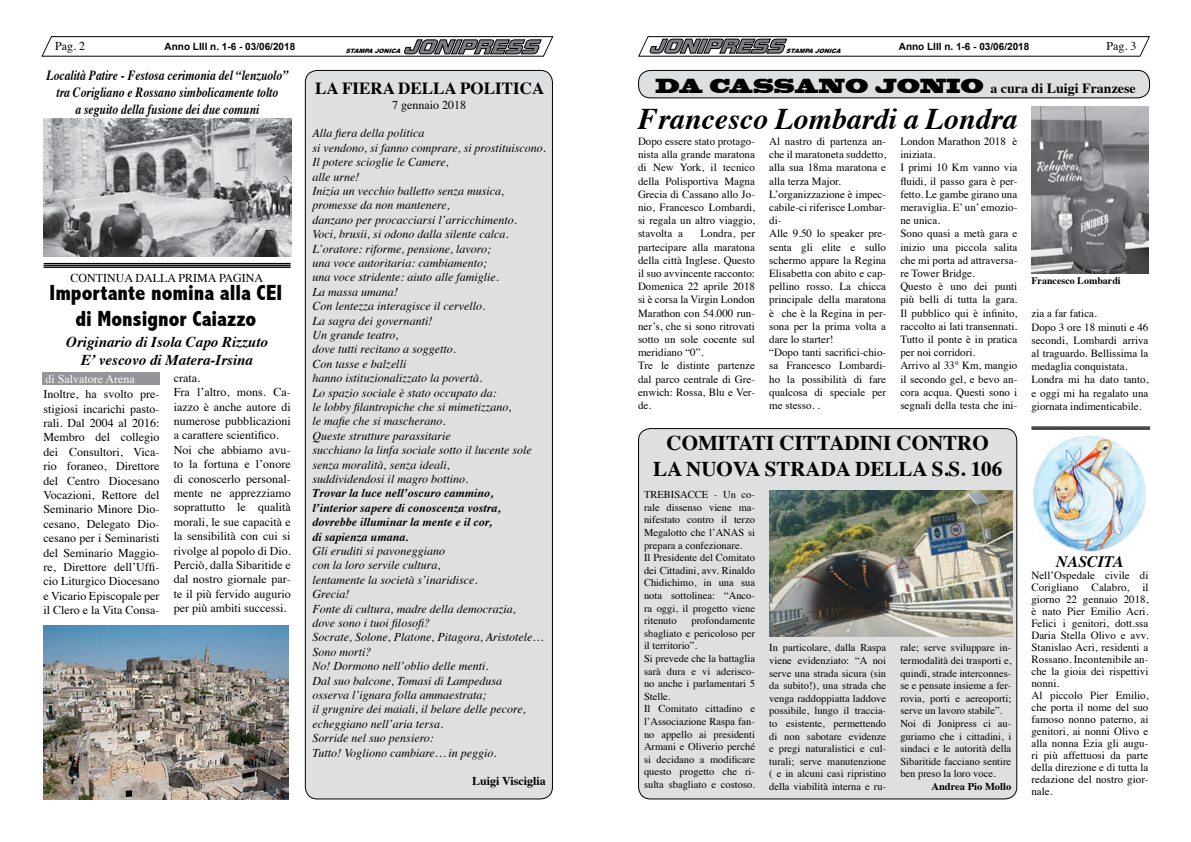
<style>
.page{position:relative;width:1191px;height:842px;background:#fff}
.page>*{position:absolute;margin:0;border:0;box-sizing:border-box;transform-origin:0 0}
.t1{font:italic 700 30px "Times";color:#000}
.t2{font:800 condensed 22px/26.4px "Abadi";color:#000;text-align:center}
.t3{font:700 21px "Times";color:#000}
.t4{font:700 17px "Times";color:#000}
.t5{font:italic 700 16px "Times";color:#000}
.t6{font:italic 700 15px/18px "Times";color:#000;text-align:center}
.t7{font:italic 700 14px/16.8px "Times";color:#000;text-align:center;scale:.83 1}
.t8{font:700 14px "Times";color:#000}
.t9{font:italic 12px/14.4px "Times";color:#000}
.t10{font:12px/14.4px "Times";color:#000;text-align:justify}
.t11{font:italic 700 12px/14.4px "Times";color:#000}
.t12{font:12px "Times";color:#fff}
.t13{font:700 12px "Times";color:#000}
.t14{font:11px/13.2px "Times";color:#000}
.t15{font:10.5px/12.6px "Times";color:#000}
.t16{font:700 10.5px "Times";color:#000}
.t17{font:700 10px "Arial";color:#000}
.t18{font:700 10px "Times";color:#000}
.t19{font:italic 900 6px "Arial";color:#000}
.s1{font-family:"Blackoak Std";font-weight:400;font-size:19px}
</style>
<div class="page">
<svg style="left:41px;top:36px;width:513px;height:21px"></svg>
<svg style="left:638px;top:36px;width:512px;height:21px"></svg>
<div style="left:638px;top:70px;width:511px;height:28px;background:#dedfe0;border-radius:12px"></div>
<div style="left:638px;top:70px;width:512px;height:28px;border:1px solid #000;border-radius:12px"></div>
<div style="left:638px;top:429px;width:378px;height:370px;background:#dedfe0;border-radius:12px"></div>
<div style="left:638px;top:428px;width:379px;height:371px;border:1px solid #000;border-radius:12px"></div>
<div style="left:305px;top:70px;width:247px;height:729px;background:#dedfe0;border-radius:12px"></div>
<div style="left:305px;top:70px;width:248px;height:729px;border:1px solid #000;border-radius:12px"></div>
<div style="left:42px;top:373px;width:117px;height:12px;background:#939598"></div>
<img style="left:44px;top:119px;width:247px;height:138px">
<hr style="left:44px;top:263px;width:247px;height:1px;background:#000">
<hr style="left:44px;top:265px;width:247px;height:1px;background:#000">
<hr style="left:44px;top:266px;width:247px;height:2px;background:#000">
<img style="left:44px;top:625px;width:245px;height:174px">
<img style="left:1031px;top:107px;width:117px;height:166px">
<img style="left:769px;top:490px;width:243px;height:147px">
<hr style="left:1031px;top:427px;width:119px;height:1px;background:#000">
<hr style="left:1031px;top:428px;width:119px;height:1px;background:#000">
<hr style="left:1031px;top:429px;width:119px;height:1px;background:#000">
<img style="left:1033px;top:435px;width:113px;height:117px">
<p class="t10" style="left:55px;top:38px;width:31px">Pag. 2</p>
<p class="t17" style="left:165px;top:40px;width:132px">Anno LIII n. 1-6 - 03/06/2018</p>
<p class="t7" style="left:47px;top:66px;width:292px">Località Patire - Festosa cerimonia del “lenzuolo” tra Corigliano e Rossano simbolicamente tolto<br>a seguito della fusione dei due comuni</p>
<p class="t10" style="left:71px;top:270px;width:194px">CONTINUA DALLA PRIMA PAGINA</p>
<h2 class="t2" style="left:50px;top:279px;width:234px">Importante nomina alla CEI di Monsignor Caiazzo</h2>
<h3 class="t6" style="left:66px;top:331px;width:203px">Originario di Isola Capo Rizzuto<br>E’ vescovo di Matera-Irsina</h3>
<p class="t12" style="left:45px;top:368px;width:91px">di Salvatore Arena</p>
<p class="t10" style="left:174px;top:369px;width:118px;text-align:left">crata.<br>Fra l’altro, mons. Ca&shy;iazzo è anche autore di numerose pubblicazioni a carattere scientifico.<br>Noi che abbiamo avu&shy;to la fortuna e l’onore di conoscerlo personal&shy;mente ne apprezziamo soprattutto le qualità morali, le sue capacità e la sensibilità con cui si rivolge al popolo di Dio.<br>Perciò, dalla Sibaritide e dal nostro giornale par&shy;te il più fervido augurio per più ambiti successi.</p>
<p class="t10" style="left:44px;top:386px;width:117px">Inoltre, ha svolto pre&shy;stigiosi incarichi pasto&shy;rali. Dal 2004 al 2016:<br>Membro del collegio dei Consultori, Vica&shy;rio foraneo, Direttore del Centro Diocesano Vocazioni, Rettore del Seminario Minore Dio&shy;cesano, Delegato Dio&shy;cesano per i Seminaristi del Seminario Maggio&shy;re, Direttore dell’Uffi&shy;cio Liturgico Diocesano e Vicario Episcopale per il Clero e la Vita Consa-</p>
<p class="t19" style="left:345px;top:47px;width:59px">STAMPAJONICA</p>
<p class="t10" style="left:1106px;top:38px;width:31px">Pag. 3</p>
<p class="t17" style="left:898px;top:39px;width:132px">Anno LIII n. 1-6 - 03/06/2018</p>
<p class="t8" style="left:655px;top:75px;width:482px"><span class="s1">DA CASSANO JONIO</span> a cura di Luigi Franzese</p>
<p class="t19" style="left:786px;top:47px;width:59px">STAMPAJONICA</p>
<h3 class="t4" style="left:315px;top:72px;width:231px">LA FIERA DELLA POLITICA</h3>
<p class="t10" style="left:392px;top:96px;width:75px">7 gennaio 2018</p>
<p class="t9" style="left:313px;top:125px;width:235px">Alla fiera della politica<br>si vendono, si fanno comprare, si prostituiscono.<br>Il potere scioglie le Camere,<br>alle urne!<br>Inizia un vecchio balletto senza musica, promesse da non mantenere,<br>danzano per procacciarsi l’arricchimento.<br>Voci, brusii, si odono dalla silente calca.<br>L’oratore: riforme, pensione, lavoro;<br>una voce autoritaria: cambiamento;<br>una voce stridente: aiuto alle famiglie.<br>La massa umana!<br>Con lentezza interagisce il cervello.<br>La sagra dei governanti!<br>Un grande teatro,<br>dove tutti recitano a soggetto.<br>Con tasse e balzelli<br>hanno istituzionalizzato la povertà.<br>Lo spazio sociale è stato occupato da:<br>le lobby filantropiche che si mimetizzano,<br>le mafie che si mascherano.<br>Queste strutture parassitarie<br>succhiano la linfa sociale sotto il lucente sole senza moralità, senza ideali,<br>suddividendosi il magro bottino.</p>
<p class="t11" style="left:313px;top:485px;width:189px">Trovar la luce nell’oscuro cammino, l’interior sapere di conoscenza vostra, dovrebbe illuminar la mente e il cor, di sapienza umana.</p>
<p class="t9" style="left:313px;top:543px;width:232px">Gli eruditi si pavoneggiano<br>con la loro servile cultura,<br>lentamente la società s’inaridisce.<br>Grecia!<br>Fonte di cultura, madre della democrazia,<br>dove sono i tuoi filosofi?<br>Socrate, Solone, Platone, Pitagora, Aristotele…<br>Sono morti?<br>No! Dormono nell’oblio delle menti.<br>Dal suo balcone, Tomasi di Lampedusa<br>osserva l’ignara folla ammaestrata;<br>il grugnire dei maiali, il belare delle pecore, echeggiano nell’aria tersa.<br>Sorride nel suo pensiero:<br>Tutto! Vogliono cambiare… in peggio.</p>
<p class="t13" style="left:472px;top:770px;width:75px">Luigi Visciglia</p>
<h1 class="t1" style="left:638px;top:91px;width:381px">Francesco Lombardi a Londra</h1>
<p class="t14" style="left:769px;top:134px;width:118px">Al nastro di partenza an&shy;che il maratoneta suddetto, alla sua 18ma maratona e alla terza Major.<br>L’organizzazione è impec&shy;cabile-ci riferisce Lombar&shy;di-<br>Alle 9.50 lo speaker pre&shy;senta gli elite e sullo schermo appare la Regina<br>Elisabetta con abito e cap&shy;pellino rosso. La chicca principale della maratona è che è la Regina in per&shy;sona per la prima volta a dare lo starter!<br>“Dopo tanti sacrifici-chio&shy;sa Francesco Lombardi&shy;ho la possibilità di fare qualcosa di speciale per me stesso. .</p>
<p class="t14" style="left:900px;top:134px;width:118px">London Marathon 2018 è iniziata.<br>I primi 10 Km vanno via fluidi, il passo gara è per&shy;fetto. Le gambe girano una meraviglia. E’ un’ emozio&shy;ne unica.<br>Sono quasi a metà gara e inizio una piccola salita che mi porta ad attraversa&shy;re Tower Bridge.<br>Questo è uno dei punti più belli di tutta la gara.<br>Il pubblico qui è infinito, raccolto ai lati transennati.<br>Tutto il ponte è in pratica per noi corridori.<br>Arrivo al 33° Km, mangio il secondo gel, e bevo an&shy;cora acqua. Questi sono i segnali della testa che ini-</p>
<p class="t14" style="left:638px;top:134px;width:118px;text-align:justify">Dopo essere stato protago&shy;nista alla grande maratona di New York, il tecnico della Polisportiva Magna Grecia di Cassano allo Jo&shy;nio, Francesco Lombardi, si regala un altro viaggio, stavolta a</p>
<p class="t14" style="left:638px;top:226px;width:118px;text-indent:63px">Londra, per partecipare alla maratona della città Inglese. Questo il suo avvincente racconto:<br>Domenica 22 aprile 2018 si è corsa la Virgin London<br>Marathon con 54.000 run&shy;ner’s, che si sono ritrovati sotto un sole cocente sul meridiano “0”.<br>Tre le distinte partenze dal parco centrale di Gre&shy;enwich: Rossa, Blu e Ver&shy;de.</p>
<p class="t18" style="left:1031px;top:271px;width:91px">Francesco Lombardi</p>
<p class="t14" style="left:1031px;top:306px;width:118px">zia a far fatica.<br>Dopo 3 ore 18 minuti e 46 secondi, Lombardi arriva al traguardo. Bellissima la medaglia conquistata.<br>Londra mi ha dato tanto, e oggi mi ha regalato una giornata indimenticabile.</p>
<h3 class="t3" style="left:666px;top:423px;width:64px">Comitati</h3>
<h3 class="t3" style="left:779px;top:423px;width:14px">cittadi</h3>
<h3 class="t3" style="left:868px;top:423px;width:91px">ni contro</h3>
<h3 class="t3" style="left:653px;top:448px;width:79px">la nuova</h3>
<h3 class="t3" style="left:764px;top:448px;width:28px">strada</h3>
<h3 class="t3" style="left:855px;top:448px;width:16px">della</h3>
<h3 class="t3" style="left:931px;top:448px;width:72px">S.S. 106</h3>
<p class="t15" style="left:644px;top:487px;width:112px">TREBISACCE - Un co&shy;rale dissenso viene ma&shy;nifestato contro il terzo<br>Megalotto che l’ANAS si prepara a confezionare.<br>Il Presidente del Comitato dei Cittadini, avv. Rinaldo<br>Chidichimo, in una sua nota sottolinea: “Anco&shy;ra oggi, il progetto viene ritenuto</p>
<h3 class="t5" style="left:1056px;top:546px;width:69px">Nascita</h3>
<p class="t14" style="left:1031px;top:568px;width:118px;line-height:12px">Nell’Ospedale civile di<br>Corigliano Calabro, il giorno 22 gennaio 2018, è nato Pier Emilio Acri.<br>Felici i genitori, dott.ssa<br>Daria Stella Olivo e avv.<br>Stanislao Acri, residenti a<br>Rossano. Incontenibile an&shy;che la gioia dei rispettivi nonni.<br>Al piccolo Pier Emilio, che porta il nome del suo famoso nonno paterno, ai genitori, ai nonni Olivo e alla nonna Ezia gli augu&shy;ri più affettuosi da parte della direzione e di tutta la redazione del nostro gior&shy;nale.</p>
<p class="t15" style="left:644px;top:613px;width:112px;text-indent:47px">profondamente sbagliato e pericoloso per il territorio”.<br>Si prevede che la battaglia sarà dura e vi aderisco&shy;no anche i parlamentari 5<br>Stelle.<br>Il Comitato cittadino e l’Associazione Raspa fan&shy;no appello ai presidenti<br>Armani e Oliverio perché si decidano a modificare questo progetto che ri&shy;sulta sbagliato e costoso.</p>
<p class="t15" style="left:769px;top:641px;width:118px;text-align:justify">In particolare, dalla Raspa viene evidenziato: “A noi serve una strada sicura (sin da subito!), una strada che venga raddoppiatta laddove possibile, lungo il traccia&shy;to esistente, permettendo di non sabotare evidenze e pregi naturalistici e cul&shy;turali; serve manutenzione ( e in alcuni casi ripristino della viabilità interna e ru-</p>
<p class="t15" style="left:900px;top:641px;width:112px">rale; serve sviluppare in&shy;termodalità dei trasporti e, quindi, strade interconnes&shy;se e pensate insieme a fer&shy;rovia, porti e aereoporti; serve un lavoro stabile”.<br>Noi di Jonipress ci au&shy;guriamo che i cittadini, i sindaci e le autorità della<br>Sibaritide facciano sentire ben preso la loro voce.</p>
<p class="t16" style="left:931px;top:776px;width:81px">Andrea Pio Mollo</p>
</div>
